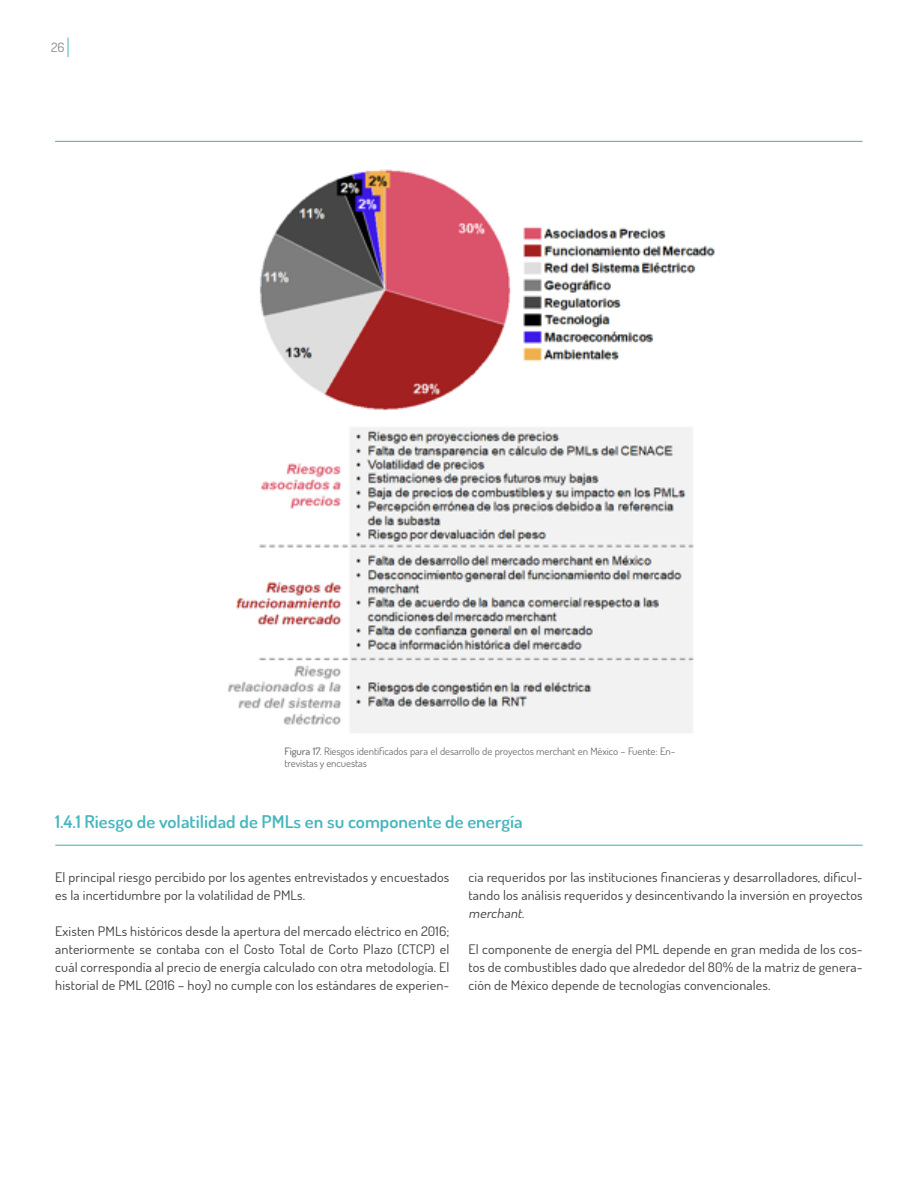
<style>
.page{position:relative;width:918px;height:1188px;background:#fff}
.page>*{position:absolute;margin:0;border:0;box-sizing:border-box;transform-origin:0 0}
.t1{font:600 17.4px "Dosis";color:#47b5be;scale:1.07 1}
.t2{font:13.05px/18px "Dosis";letter-spacing:.01em;color:#3d3d3b;scale:1.08 1}
.t3{font:italic 13.05px "Dosis";color:#3d3d3b;scale:1.08 1}
.t4{font:12.9px "Dosis";color:#878787;scale:1.05 1}
.t5{font:10.2px/12px "Dosis";letter-spacing:-.01em;color:#717071;scale:1.06 1}
.s1{font-weight:500}
</style>
<div class="page">
<svg style="left:68px;top:38px;width:1px;height:19px"></svg>
<img style="left:227px;top:169px;width:488px;height:564px">
<hr style="left:55px;top:141px;width:808px;height:1px;background:#3fb0b0">
<hr style="left:55px;top:845px;width:808px;height:1px;background:#3fb0b0">
<p class="t4" style="left:51px;top:39px;width:14px">26</p>
<p class="t5" style="left:284px;top:745px;width:370px"><span class="s1">Figura 17.</span> Riesgos identificados para el desarrollo de proyectos merchant en México – Fuente: En&shy;trevistas y encuestas</p>
<h1 class="t1" style="left:55px;top:810px;width:438px">1.4.1 Riesgo de volatilidad de PMLs en su componente de energía</h1>
<p class="t2" style="left:469px;top:868px;width:367px">cia requeridos por las instituciones financieras y desarrolladores, dificul&shy;tando los análisis requeridos y desincentivando la inversión en proyectos</p>
<p class="t3" style="left:469px;top:905px;width:56px">merchant.</p>
<p class="t2" style="left:469px;top:940px;width:366px;text-align:justify">El componente de energía del PML depende en gran medida de los cos&shy;tos de combustibles dado que alrededor del 80% de la matriz de genera&shy;ción de México depende de tecnologías convencionales.</p>
<p class="t2" style="left:55px;top:868px;width:366px">El principal riesgo percibido por los agentes entrevistados y encuestados es la incertidumbre por la volatilidad de PMLs.</p>
<p class="t2" style="left:55px;top:922px;width:367px;text-align:justify">Existen PMLs históricos desde la apertura del mercado eléctrico en 2016; anteriormente se contaba con el Costo Total de Corto Plazo (CTCP) el cuál correspondía al precio de energía calculado con otra metodología. El historial de PML (2016 – hoy) no cumple con los estándares de experien-</p>
</div>
